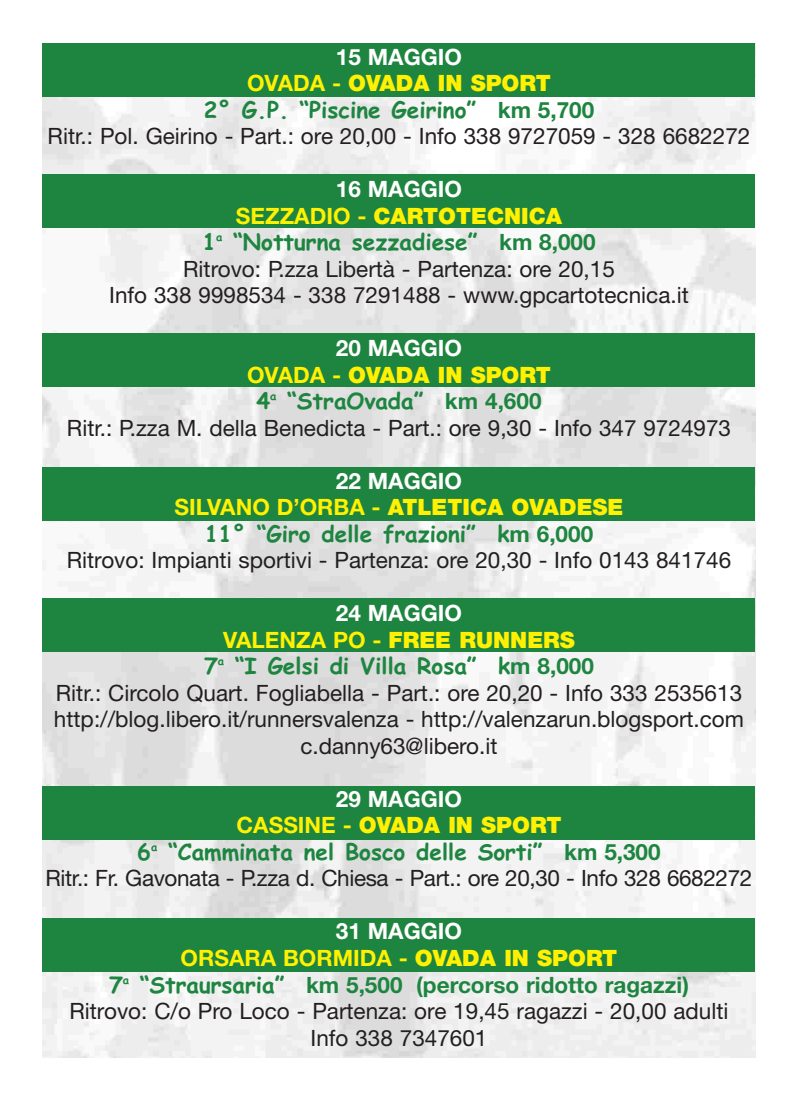
<style>
.page{position:relative;width:798px;height:1099px;background:#fff}
.page>*{position:absolute;margin:0;border:0;box-sizing:border-box;transform-origin:0 0}
.t1{font:22.5px/26.5px "Helvetica Neue";color:#231f20;text-align:center}
.t2{font:900 22.5px/26.5px "Helvetica Neue";color:#fff101;text-align:center}
.t3{font:700 22.5px "Comic Sans MS";color:#1e8540}
.s1{font-weight:700;color:#fff}
.s2{font-weight:700}
.s3{font-family:"Helvetica Neue"}
.s4{font-weight:700;color:#fff101}
.s5{font-weight:900;color:#fff101}
.s6{font-family:"Comic Sans MS";font-weight:700;color:#1e8540}
.s7{font-weight:700;color:#1e8540}
</style>
<div class="page">
<img style="left:43px;top:97px;width:712px;height:960px">
<div style="left:43px;top:43px;width:712px;height:54px;background:#1e8540"></div>
<div style="left:43px;top:174px;width:712px;height:53px;background:#1e8540"></div>
<div style="left:43px;top:333px;width:712px;height:53px;background:#1e8540"></div>
<div style="left:43px;top:467px;width:712px;height:53px;background:#1e8540"></div>
<div style="left:43px;top:599px;width:712px;height:53px;background:#1e8540"></div>
<div style="left:43px;top:786px;width:712px;height:53px;background:#1e8540"></div>
<div style="left:43px;top:918px;width:712px;height:53px;background:#1e8540"></div>
<p class="t2" style="left:247px;top:46px;width:305px"><span class="s1">15 MAGGIO<br></span><span class="s2">OVADA -</span> OVADA IN SPORT</p>
<p class="t3" style="left:203px;top:100px;width:392px">2° G.P. “Piscine Geirino” <span class="s3">km 5,700</span></p>
<p class="t1" style="left:48px;top:126px;width:704px">Ritr.: Pol. Geirino - Part.: ore 20,00 - Info 338 9727059 - 328 6682272</p>
<p class="t2" style="left:236px;top:178px;width:327px"><span class="s1">16 MAGGIO<br></span><span class="s2">SEZZADIO -</span> CARTOTECNICA</p>
<p class="t3" style="left:202px;top:232px;width:394px">1<sup>a</sup> “Notturna sezzadiese” <span class="s3">km 8,000</span></p>
<p class="t1" style="left:109px;top:258px;width:581px">Ritrovo: P.zza Libertà - Partenza: ore 20,15<br>Info 338 9998534 - 338 7291488 - www.gpcartotecnica.it</p>
<p class="t2" style="left:247px;top:337px;width:305px"><span class="s1">20 MAGGIO<br></span><span class="s2">OVADA -</span> OVADA IN SPORT</p>
<p class="t3" style="left:256px;top:391px;width:286px">4<sup>a</sup> “StraOvada” <span class="s3">km 4,600</span></p>
<p class="t1" style="left:67px;top:417px;width:665px">Ritr.: P.zza M. della Benedicta - Part.: ore 9,30 - Info 347 9724973</p>
<p class="t2" style="left:174px;top:470px;width:450px"><span class="s1">22 MAGGIO<br></span><span class="s2">SILVANO D’ORBA -</span> ATLETICA OVADESE</p>
<p class="t3" style="left:205px;top:524px;width:390px">11° “Giro delle frazioni” k<span class="s3">m 6,000</span></p>
<p class="t1" style="left:67px;top:550px;width:665px">Ritrovo: Impianti sportivi - Partenza: ore 20,30 - Info 0143 841746</p>
<p class="t2" style="left:223px;top:602px;width:353px"><span class="s1">24 MAGGIO<br></span><span class="s2">VALENZA PO -</span> FREE RUNNERS</p>
<p class="t3" style="left:204px;top:656px;width:391px">7<sup>a</sup> “I Gelsi di Villa Rosa” k<span class="s3">m 8,000</span></p>
<p class="t1" style="left:54px;top:682px;width:691px">Ritr.: Circolo Quart. Fogliabella - Part.: ore 20,20 - Info 333 2535613 http://blog.libero.it/runnersvalenza - http://valenzarun.blogsport.com c.danny63@libero.it</p>
<p class="t2" style="left:236px;top:788px;width:326px"><span class="s1">29 MAGGIO<br></span><span class="s2">CASSINE -</span> OVADA IN SPORT</p>
<p class="t3" style="left:137px;top:842px;width:524px">6<sup>a</sup> “Camminata nel Bosco delle Sorti” <span class="s3">km 5,300</span></p>
<p class="t1" style="left:46px;top:868px;width:708px">Ritr.: Fr. Gavonata - P.zza d. Chiesa - Part.: ore 20,30 - Info 328 6682272</p>
<p class="t1" style="left:69px;top:921px;width:660px"><span class="s1">31 MAGGIO<br></span><span class="s4">ORSARA BORMIDA -</span> <span class="s5">OVADA IN SPORT<br></span><span class="s6">7</span><sup>a</sup> <span class="s6">“Straursaria”</span> <span class="s7">km 5,500 (percorso ridotto ragazzi)<br></span>Ritrovo: C/o Pro Loco - Partenza: ore 19,45 ragazzi - 20,00 adulti Info 338 7347601</p>
</div>
